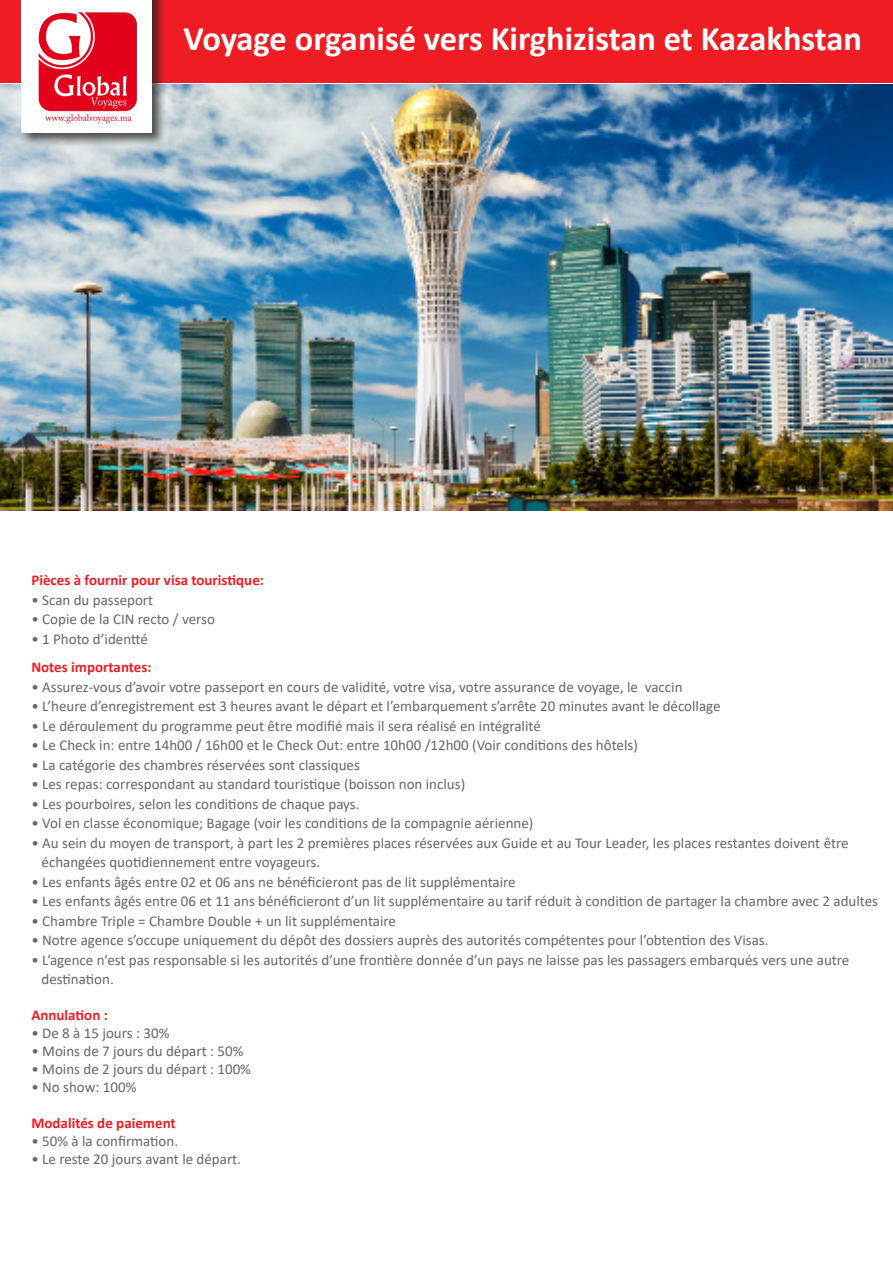
<style>
.page{position:relative;width:893px;height:1263px;background:#fff}
.page>*{position:absolute;margin:0;border:0;box-sizing:border-box;transform-origin:0 0}
.t1{font:700 34.5px "Calibri";color:#fff}
.t2{font:15px "Calibri";color:#67676a}
.t3{font:700 15px "Calibri";color:#ee1d23}
</style>
<div class="page">
<img style="left:0;top:85px;width:893px;height:425px">
<div style="left:0;top:0;width:893px;height:82px;background:#ee1d23"></div>
<div style="left:19px;top:0;width:147px;height:147px;background:#231f20;opacity:.75"></div>
<div style="left:22px;top:0;width:130px;height:133px;background:#fff"></div>
<img style="left:38px;top:12px;width:99px;height:111px">
<p class="t1" style="left:184px;top:14px;width:680px">Voyage organisé vers Kirghizistan et Kazakhstan</p>
<p class="t3" style="left:31px;top:570px;width:234px">Pièces à fournir pour visa touristique:</p>
<p class="t2" style="left:31px;top:589px;width:123px">• Scan du passeport</p>
<p class="t2" style="left:31px;top:609px;width:185px">• Copie de la CIN recto / verso</p>
<p class="t2" style="left:31px;top:628px;width:118px">• 1 Photo ’d identté</p>
<p class="t3" style="left:31px;top:657px;width:122px">Notes importantes:</p>
<p class="t2" style="left:31px;top:676px;width:608px">• Assurez-vous ’d avoir votre passeport en cours de validité, votre visa, votre assurance de voyage le,</p>
<p class="t2" style="left:31px;top:696px;width:691px">• ’L heure ’d enregistrement est 3 heures avant le départ et ’l embarquement ’s arrête 20 minutes avant le décollage</p>
<p class="t2" style="left:31px;top:715px;width:511px">• Le déroulement du programme peut être modifié mais il sera réalisé en intégralité</p>
<p class="t2" style="left:31px;top:735px;width:608px">• Le Check in: entre 14h00 / 16h00 et le Check Out: entre 10h00 /12h00 (Voir conditions des hôtels(</p>
<p class="t2" style="left:31px;top:754px;width:330px">• La catégorie des chambres réservées sont classiques</p>
<p class="t2" style="left:31px;top:774px;width:435px">• Les repas: correspondant au standard touristique (boisson non inclus(</p>
<p class="t2" style="left:31px;top:793px;width:330px">• Les pourboires, selon les conditions de chaque pays.</p>
<p class="t2" style="left:31px;top:813px;width:504px">• Vol en classe économique; Bagage (voir les conditions de la compagnie aérienne(</p>
<p class="t2" style="left:31px;top:832px;width:819px">• Au sein du moyen de transport à, part les 2 premières places réservées aux Guide et au Tour Leader, les places restantes doivent être</p>
<p class="t2" style="left:42px;top:852px;width:280px">échangées quotidiennement entre voyageurs.</p>
<p class="t2" style="left:31px;top:871px;width:486px">• Les enfants âgés entre 02 et 06 ans ne bénéficieront pas de lit supplémentaire</p>
<p class="t2" style="left:31px;top:891px;width:848px">• Les enfants âgés entre 06 et 11 ans bénéficieront ’d un lit supplémentaire au tarif réduit à condition de partager la chambre avec 2 adultes</p>
<p class="t2" style="left:31px;top:910px;width:366px">• Chambre Triple = Chambre Double + un lit supplémentaire</p>
<p class="t2" style="left:31px;top:930px;width:739px">• Notre agence ’s occupe uniquement du dépôt des dossiers auprès des autorités compétentes pour ’l obtention des Visas.</p>
<p class="t2" style="left:31px;top:949px;width:819px">• ’Lagence ’n est pas responsable si les autorités ’d une frontière donnée ’d un pays ne laisse pas les passagers embarqués vers une autre</p>
<p class="t2" style="left:42px;top:969px;width:74px">destination.</p>
<p class="t3" style="left:31px;top:1005px;width:78px">Annulation :</p>
<p class="t2" style="left:31px;top:1023px;width:140px">• De à8 15 jours : 30%</p>
<p class="t2" style="left:31px;top:1041px;width:214px">• Moins de 7 jours du départ : 50%</p>
<p class="t2" style="left:31px;top:1059px;width:221px">• Moins de 2 jours du départ : 100%</p>
<p class="t2" style="left:31px;top:1077px;width:107px">• No show: 100%</p>
<p class="t3" style="left:31px;top:1113px;width:146px">Modalités de paiement</p>
<p class="t2" style="left:31px;top:1131px;width:148px">• 50% laà confirmation.</p>
<p class="t2" style="left:31px;top:1149px;width:211px">• Le reste 20 jours avant le départ.</p>
<p class="t2" style="left:645px;top:676px;width:39px">vaccin</p>
</div>
